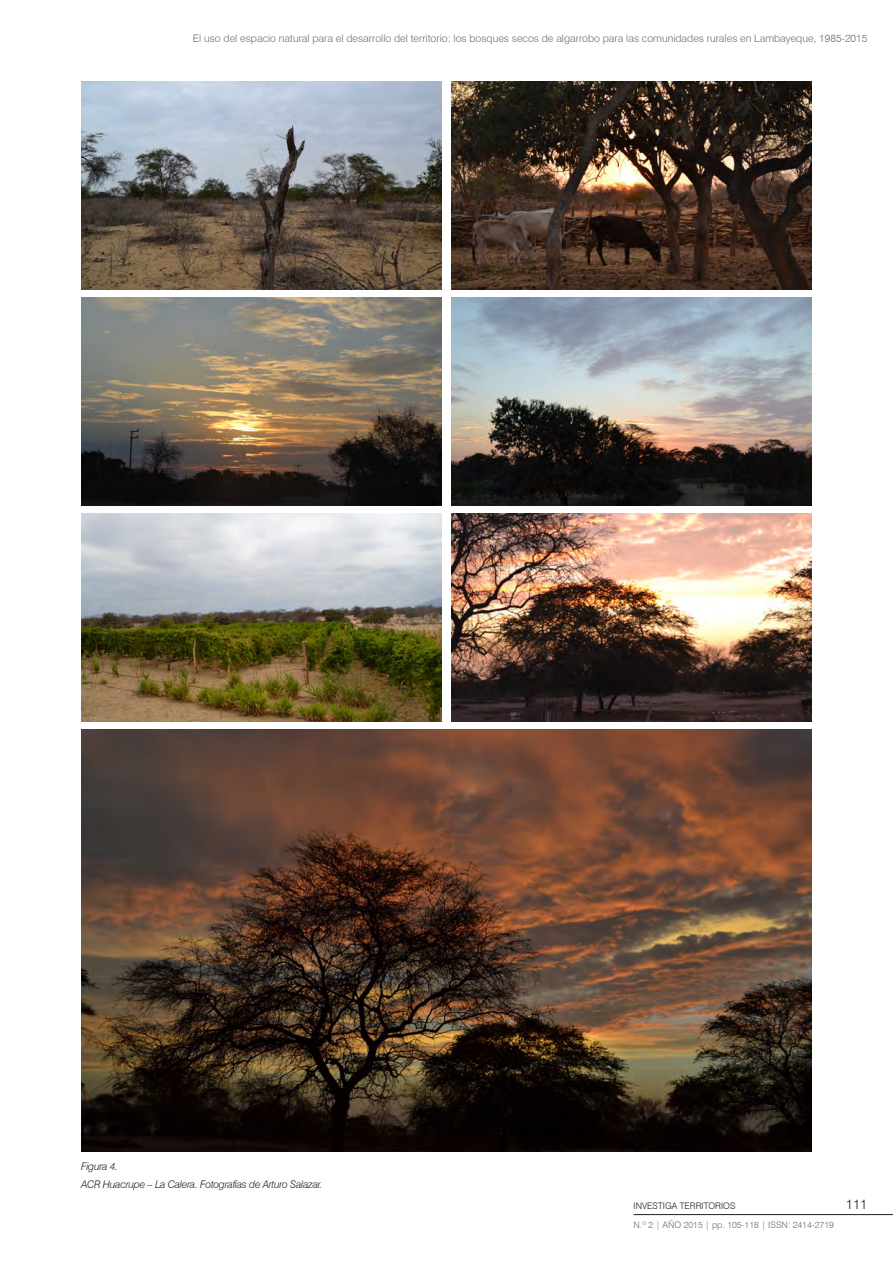
<style>
.page{position:relative;width:893px;height:1263px;background:#fff}
.page>*{position:absolute;margin:0;border:0;box-sizing:border-box;transform-origin:0 0}
.t1{font:300 13.5px "Swiss 721 BT";color:#231f20}
.t2{font:300 10.5px "Swiss 721 BT";color:#6c6d70}
.imagen_izq{font:italic 300 10.5px "Swiss 721 BT";letter-spacing:-.025em;color:#231f20}
.t3{font:300 9px "Swiss 721 BT";color:#6c6d70}
.t4{font:300 9px "Swiss 721 BT";color:#231f20}
</style>
<div class="page">
<hr style="left:634px;top:1214px;width:259px;height:1px;background:#231f20">
<img style="left:81px;top:81px;width:361px;height:208px">
<img style="left:451px;top:81px;width:361px;height:208px">
<img style="left:81px;top:297px;width:361px;height:209px">
<img style="left:451px;top:297px;width:361px;height:209px">
<img style="left:81px;top:514px;width:361px;height:208px">
<img style="left:451px;top:514px;width:361px;height:208px">
<img style="left:81px;top:730px;width:731px;height:421px">
<p class="t2" style="left:193px;top:32px;width:676px">El uso del espacio natural para el desarrollo del territorio: los bosques secos de algarrobo para las comunidades rurales en Lambayeque, 1985-2015</p>
<p class="imagen_izq" style="left:81px;top:1160px;width:38px">Figura 4.</p>
<p class="imagen_izq" style="left:81px;top:1178px;width:243px">ACR Huacrupe – La Calera. Fotografías de Arturo Salazar.</p>
<p class="t4" style="left:634px;top:1200px;width:103px">INVESTIGA TERRITORIOS</p>
<p class="t3" style="left:634px;top:1219px;width:202px">N.º 2 | AÑO 2015 | pp. 105-118 | ISSN: 2414-2719</p>
<p class="t1" style="left:846px;top:1196px;width:23px">111</p>
</div>
